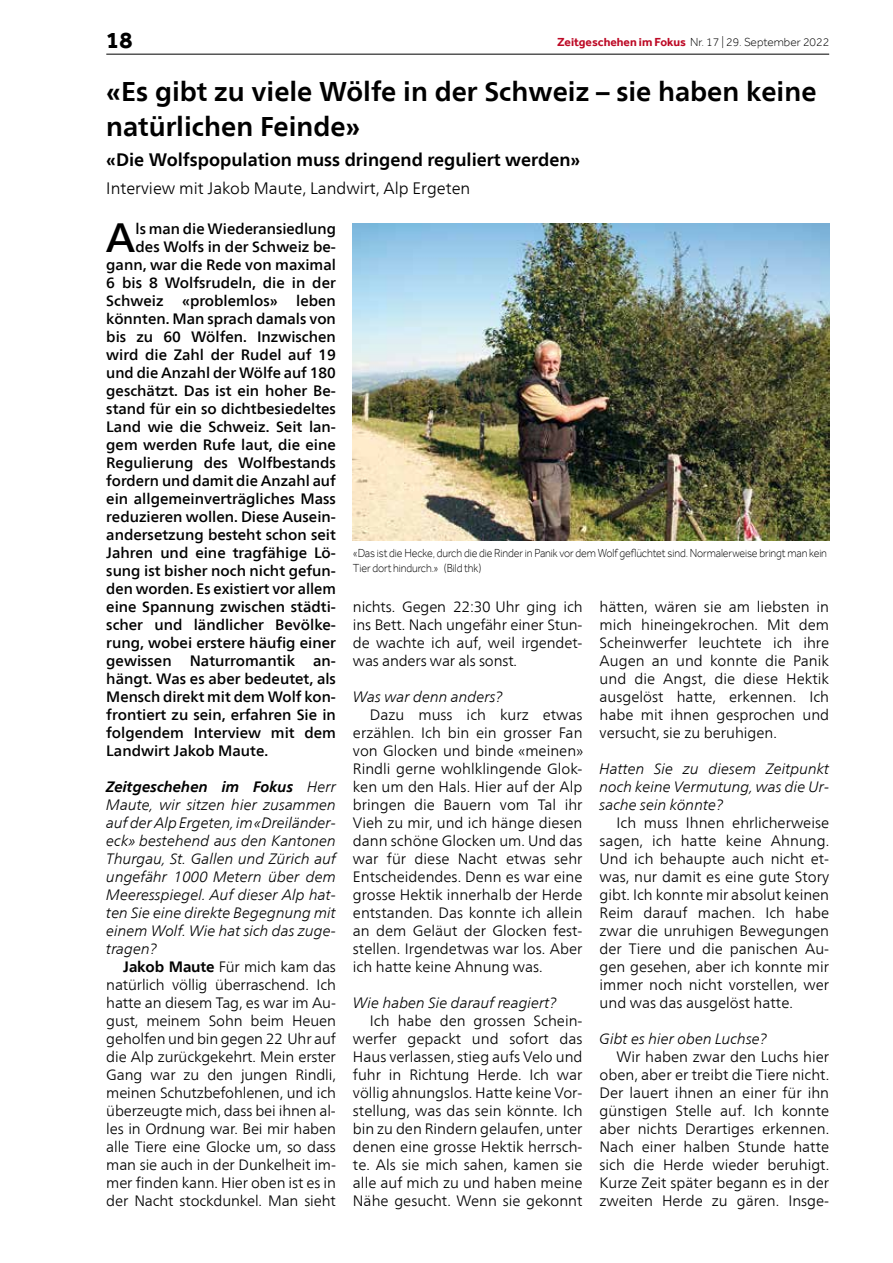
<style>
.page{position:relative;width:893px;height:1263px;background:#fff}
.page>*{position:absolute;margin:0;border:0;box-sizing:border-box;transform-origin:0 0}
.t1{font:500 40.8px "Frutiger Neue LT Com";color:#000}
.t2{font:700 27px/34.5px "Frutiger Neue LT Com";color:#000}
.t3{font:700 24px "Effra";color:#000}
.t4{font:700 18px "Frutiger Neue LT Com";color:#000}
.t5{font:300 16.5px "Frutiger Neue LT Com";color:#000}
.t6{font:300 15px/18px "Frutiger Neue LT Com";color:#000;text-align:justify}
.t7{font:500 15px "Frutiger Neue LT Com";color:#000}
.t8{font:italic 300 15px/18px "Frutiger Neue LT Com";color:#000;text-align:justify}
.t9{font:300 12px/14.4px "Effra";letter-spacing:-.01em;color:#000;scale:.9 1}
.t10{font:300 12px "Effra";letter-spacing:-.01em;color:#000}
.s1{font-weight:700;color:#bd0a26}
.s2{font-weight:700}
</style>
<div class="page">
<hr style="left:106px;top:54px;width:723px;height:1px;background:#000">
<img style="left:353px;top:223px;width:476px;height:318px">
<h3 class="t3" style="left:106px;top:26px;width:28px">18</h3>
<p class="t10" style="left:557px;top:35px;width:274px"><span class="s1">Zeitgeschehen im Fokus</span> Nr. 17 | 29. September 2022</p>
<h2 class="t2" style="left:106px;top:74px;width:712px">«Es gibt zu viele Wölfe in der Schweiz – sie haben keine natürlichen Feinde»</h2>
<p class="t4" style="left:106px;top:149px;width:475px">«Die Wolfspopulation muss dringend reguliert werden»</p>
<p class="t5" style="left:106px;top:178px;width:365px">Interview mit Jakob Maute, Landwirt, Alp Ergeten</p>
<h1 class="t1" style="left:106px;top:213px;width:31px">A</h1>
<p class="t7" style="left:136px;top:220px;width:202px">ls man die Wiederansiedlung</p>
<p class="t7" style="left:136px;top:238px;width:202px">des Wolfs in der Schweiz be-</p>
<p class="t7" style="left:106px;top:256px;width:231px">gann, war die Rede von maximal</p>
<p class="t7" style="left:106px;top:274px;width:231px">6 bis 8 Wolfsrudeln, die in der</p>
<p class="t7" style="left:106px;top:292px;width:231px">Schweiz «problemlos» leben</p>
<p class="t7" style="left:106px;top:310px;width:231px">könnten. Man sprach damals von</p>
<p class="t7" style="left:106px;top:328px;width:231px">bis zu 60 Wölfen. Inzwischen</p>
<p class="t7" style="left:106px;top:346px;width:231px">wird die Zahl der Rudel auf 19</p>
<p class="t7" style="left:106px;top:364px;width:231px">und die Anzahl der Wölfe auf 180</p>
<p class="t7" style="left:106px;top:382px;width:231px">geschätzt. Das ist ein hoher Be-</p>
<p class="t7" style="left:106px;top:400px;width:231px">stand für ein so dichtbesiedeltes</p>
<p class="t7" style="left:106px;top:418px;width:231px">Land wie die Schweiz. Seit lan-</p>
<p class="t7" style="left:106px;top:436px;width:231px">gem werden Rufe laut, die eine</p>
<p class="t7" style="left:106px;top:454px;width:231px">Regulierung des Wolfbestands</p>
<p class="t7" style="left:106px;top:472px;width:231px">fordern und damit die Anzahl auf</p>
<p class="t7" style="left:106px;top:490px;width:231px">ein allgemeinverträgliches Mass</p>
<p class="t7" style="left:106px;top:508px;width:231px">reduzieren wollen. Diese Ausein-</p>
<p class="t7" style="left:106px;top:526px;width:231px">andersetzung besteht schon seit</p>
<p class="t7" style="left:106px;top:544px;width:231px">Jahren und eine tragfähige Lö-</p>
<p class="t7" style="left:106px;top:562px;width:231px">sung ist bisher noch nicht gefun-</p>
<p class="t7" style="left:106px;top:580px;width:231px">den worden. Es existiert vor allem</p>
<p class="t7" style="left:106px;top:598px;width:231px">eine Spannung zwischen städti-</p>
<p class="t7" style="left:106px;top:616px;width:231px">scher und ländlicher Bevölke-</p>
<p class="t7" style="left:106px;top:634px;width:231px">rung, wobei erstere häufig einer</p>
<p class="t7" style="left:106px;top:652px;width:231px">gewissen Naturromantik an-</p>
<p class="t7" style="left:106px;top:670px;width:231px">hängt. Was es aber bedeutet, als</p>
<p class="t7" style="left:106px;top:688px;width:231px">Mensch direkt mit dem Wolf kon-</p>
<p class="t7" style="left:106px;top:706px;width:231px">frontiert zu sein, erfahren Sie in</p>
<p class="t7" style="left:106px;top:724px;width:231px">folgendem Interview mit dem</p>
<p class="t7" style="left:106px;top:742px;width:163px">Landwirt Jakob Maute.</p>
<p class="t8" style="left:106px;top:778px;width:231px"><span class="s2">Zeitgeschehen im Fokus</span> Herr Maute, wir sitzen hier zusammen auf der Alp Ergeten, im «Dreiländer&shy;eck» bestehend aus den Kantonen Thurgau, St. Gallen und Zürich auf ungefähr 1000 Metern über dem Meeresspiegel. Auf dieser Alp hat&shy;ten Sie eine direkte Begegnung mit einem Wolf. Wie hat sich das zuge&shy;tragen?</p>
<p class="t6" style="left:106px;top:958px;width:231px;text-indent:17px"><span class="s2">Jakob Maute</span> Für mich kam das natürlich völlig überraschend. Ich hatte an diesem Tag, es war im Au&shy;gust, meinem Sohn beim Heuen geholfen und bin gegen 22 Uhr auf die Alp zurückgekehrt. Mein erster Gang war zu den jungen Rindli, meinen Schutzbefohlenen, und ich überzeugte mich, dass bei ihnen al&shy;les in Ordnung war. Bei mir haben alle Tiere eine Glocke um, so dass man sie auch in der Dunkelheit im&shy;mer finden kann. Hier oben ist es in der Nacht stockdunkel. Man sieht</p>
<p class="t9" style="left:353px;top:546px;width:528px">«Das ist die Hecke, durch die die Rinder in Panik vor dem Wolf geflüchtet sind. Normalerweise bringt man kein<br>Tier dort hindurch.» (Bild thk)</p>
<p class="t6" style="left:353px;top:598px;width:231px">nichts. Gegen 22:30 Uhr ging ich ins Bett. Nach ungefähr einer Stun&shy;de wachte ich auf, weil irgendet&shy;was anders war als sonst.</p>
<p class="t8" style="left:353px;top:688px;width:151px">Was war denn anders?</p>
<p class="t6" style="left:353px;top:706px;width:232px;text-indent:17px">Dazu muss ich kurz etwas erzählen. Ich bin ein grosser Fan von Glocken und binde «meinen» Rindli gerne wohlklingende Gloc&shy;ken um den Hals. Hier auf der Alp bringen die Bauern vom Tal ihr Vieh zu mir, und ich hänge diesen dann schöne Glocken um. Und das war für diese Nacht etwas sehr Entscheidendes. Denn es war eine grosse Hektik innerhalb der Herde entstanden. Das konnte ich allein an dem Geläut der Glocken fest&shy;stellen. Irgendetwas war los. Aber ich hatte keine Ahnung was.</p>
<p class="t8" style="left:353px;top:994px;width:205px">Wie haben Sie darauf reagiert?</p>
<p class="t6" style="left:353px;top:1012px;width:231px;text-indent:17px">Ich habe den grossen Schein&shy;werfer gepackt und sofort das Haus verlassen, stieg aufs Velo und fuhr in Richtung Herde. Ich war völlig ahnungslos. Hatte keine Vor&shy;stellung, was das sein könnte. Ich bin zu den Rindern gelaufen, unter denen eine grosse Hektik herrsch&shy;te. Als sie mich sahen, kamen sie alle auf mich zu und haben meine Nähe gesucht. Wenn sie gekonnt</p>
<p class="t6" style="left:600px;top:598px;width:231px">hätten, wären sie am liebsten in mich hineingekrochen. Mit dem Scheinwerfer leuchtete ich ihre Augen an und konnte die Panik und die Angst, die diese Hektik ausgelöst hatte, erkennen. Ich habe mit ihnen gesprochen und versucht, sie zu beruhigen.</p>
<p class="t8" style="left:600px;top:760px;width:231px">Hatten Sie zu diesem Zeitpunkt noch keine Vermutung, was die Ur&shy;sache sein könnte?</p>
<p class="t6" style="left:600px;top:814px;width:231px;text-indent:17px">Ich muss Ihnen ehrlicherweise sagen, ich hatte keine Ahnung.<br>Und ich behaupte auch nicht et&shy;was, nur damit es eine gute Story gibt. Ich konnte mir absolut keinen Reim darauf machen. Ich habe zwar die unruhigen Bewegungen der Tiere und die panischen Au&shy;gen gesehen, aber ich konnte mir immer noch nicht vorstellen, wer und was das ausgelöst hatte.</p>
<p class="t8" style="left:600px;top:1030px;width:169px">Gibt es hier oben Luchse?</p>
<p class="t6" style="left:600px;top:1048px;width:231px;text-indent:17px">Wir haben zwar den Luchs hier oben, aber er treibt die Tiere nicht.<br>Der lauert ihnen an einer für ihn günstigen Stelle auf. Ich konnte aber nichts Derartiges erkennen.<br>Nach einer halben Stunde hatte sich die Herde wieder beruhigt.<br>Kurze Zeit später begann es in der zweiten Herde zu gären. Insge-</p>
</div>
